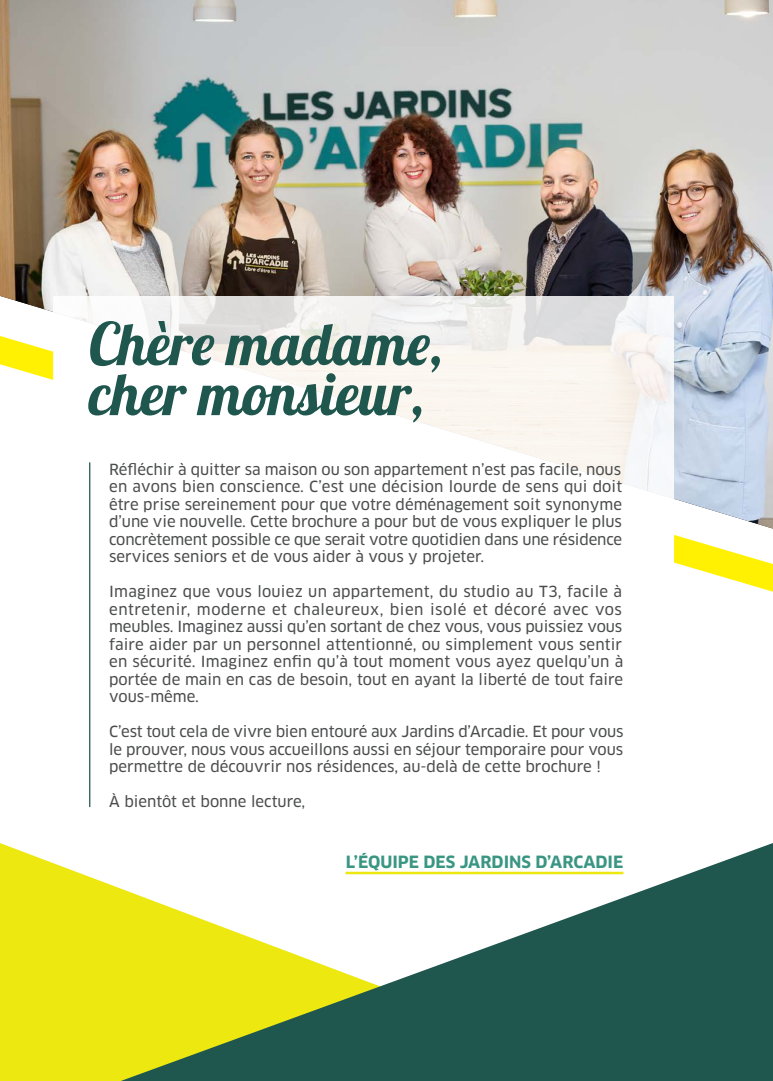
<style>
.page{position:relative;width:773px;height:1081px;background:#fff}
.page>*{position:absolute;margin:0;border:0;box-sizing:border-box;transform-origin:0 0}
.t1{font:58.75px "Lobster 1.4";color:#1f564e}
.t2{font:700 16.5px "Clan";color:#3a9683}
.t3{font:15px/17.5px "Clan News";color:#4b4c4d;text-align:justify}
</style>
<div class="page">
<img style="left:0;top:0;width:772px;height:336px">
<div style="left:53px;top:297px;width:621px;height:569px;background:#fff"></div>
<hr style="left:89px;top:462px;width:1px;height:345px;background:#1f564e">
<svg style="left:0;top:843px;width:121px;height:238px;background:#edea27"></svg>
<svg style="left:121px;top:843px;width:651px;height:238px"></svg>
<svg style="left:0;top:336px;width:772px;height:256px"></svg>
<p class="t1" style="left:89px;top:306px;width:355px">Chère madame,</p>
<p class="t1" style="left:89px;top:356px;width:336px">cher monsieur,</p>
<p class="t3" style="left:109px;top:460px;width:514px">Réfléchir à quitter sa maison ou son appartement n’est pas facile, nous en avons bien conscience. C’est une décision lourde de sens qui doit être prise sereinement pour que votre déménagement soit synonyme d’une vie nouvelle. Cette brochure a pour but de vous expliquer le plus concrètement possible ce que serait votre quotidien dans une résidence services seniors et de vous aider à vous y projeter.</p>
<p class="t3" style="left:109px;top:583px;width:515px">Imaginez que vous louiez un appartement, du studio au T3, facile à entretenir, moderne et chaleureux, bien isolé et décoré avec vos meubles. Imaginez aussi qu’en sortant de chez vous, vous puissiez vous faire aider par un personnel attentionné, ou simplement vous sentir en sécurité. Imaginez enfin qu’à tout moment vous ayez quelqu’un à portée de main en cas de besoin, tout en ayant la liberté de tout faire vous-même.</p>
<p class="t3" style="left:109px;top:723px;width:515px">C’est tout cela de vivre bien entouré aux Jardins d’Arcadie. Et pour vous le prouver, nous vous accueillons aussi en séjour temporaire pour vous permettre de découvrir nos résidences, au-delà de cette brochure !</p>
<p class="t3" style="left:109px;top:793px;width:198px">À bientôt et bonne lecture,</p>
<p class="t2" style="left:346px;top:853px;width:279px">L’ÉQUIPE DES JARDINS D’ARCADIE</p>
</div>
